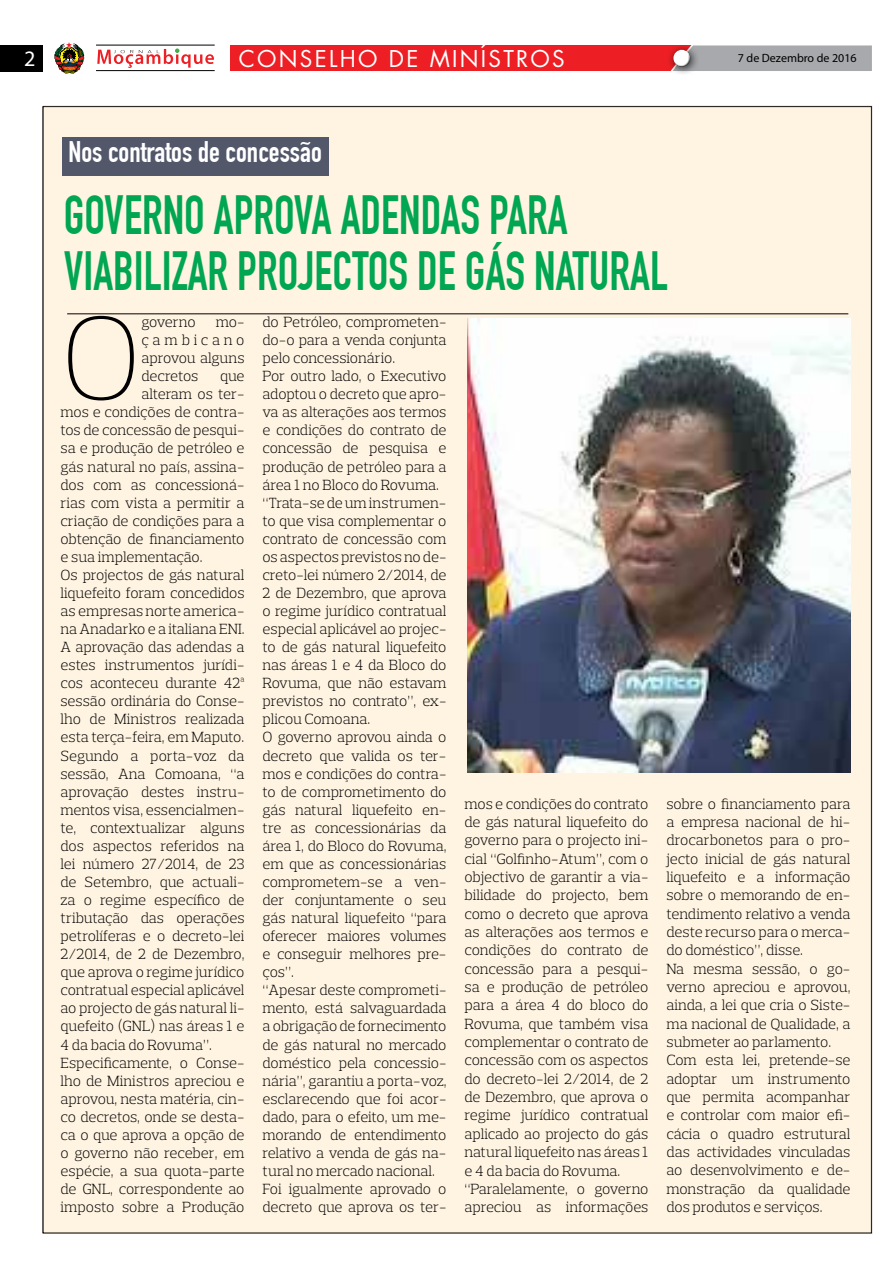
<style>
.page{position:relative;width:893px;height:1263px;background:#fff}
.page>*{position:absolute;margin:0;border:0;box-sizing:border-box;transform-origin:0 0}
.t1{font:200 120.9px "Prelo Slab";color:#000}
.t2{font:700 54px/55.7px "DIN Condensed";color:#00a651;scale:.9 1}
.t3{font:700 29.1px "DIN Condensed";color:#fff}
.t4{font:22.5px "Futura";letter-spacing:.1em;color:#fff}
.t5{font:22.2px "Myriad Pro";color:#fff}
.t6{font:300 15px/18px "Prelo Slab";letter-spacing:-.01em;color:#000}
.t7{font:300 15px "Prelo Slab";letter-spacing:-.03em;color:#000}
.t8{font:12px "Myriad Pro";color:#000}
</style>
<div class="page">
<div style="left:43px;top:106px;width:829px;height:1127px;background:#fff4e2"></div>
<div style="left:230px;top:45px;width:642px;height:26px;background:#ed1f24"></div>
<div style="left:699px;top:45px;width:173px;height:26px;background:#a7a9ac"></div>
<hr style="left:67px;top:314px;width:781px;height:1px;background:#000">
<div style="left:0;top:45px;width:43px;height:26px;background:#000"></div>
<div style="left:42px;top:31px;width:55px;height:55px;background:#fff"></div>
<svg style="left:54px;top:42px;width:30px;height:32px"></svg>
<div style="left:667px;top:44px;width:32px;height:32px;background:#000;opacity:.75"></div>
<div style="left:672px;top:49px;width:20px;height:14px;background:#fff;opacity:.75"></div>
<div style="left:672px;top:52px;width:20px;height:17px;background:#000;opacity:.75"></div>
<hr style="left:96px;top:70px;width:119px;height:1px;background:#000">
<hr style="left:96px;top:45px;width:119px;height:1px;background:#000">
<svg style="left:97px;top:48px;width:117px;height:20px"></svg>
<img style="left:467px;top:319px;width:383px;height:453px">
<div style="left:62px;top:137px;width:267px;height:39px;background:#52576a"></div>
<h3 class="t5" style="left:24px;top:45px;width:13px">2</h3>
<h3 class="t4" style="left:239px;top:43px;width:327px">CONSELHO DE MINÍSTROS</h3>
<h3 class="t3" style="left:68px;top:135px;width:255px">Nos contratos de concessão</h3>
<h2 class="t2" style="left:64px;top:188px;width:673px">GOVERNO APROVA ADENDAS PARA<br>VIABILIZAR PROJECTOS DE GÁS NATURAL</h2>
<p class="t8" style="left:738px;top:51px;width:120px">7 de Dezembro de 2016</p>
<h1 class="t1" style="left:61px;top:284px;width:82px">O</h1>
<p class="t7" style="left:142px;top:313px;width:56px">governo</p>
<p class="t6" style="left:142px;top:313px;width:104px;text-align:justify;text-indent:74px">mo&shy;çambicano aprovou alguns decretos</p>
<p class="t6" style="left:220px;top:367px;width:26px">que</p>
<p class="t6" style="left:142px;top:385px;width:104px">alteram os ter-</p>
<p class="t6" style="left:61px;top:403px;width:185px">mos e condições de contra-</p>
<p class="t6" style="left:61px;top:421px;width:185px">tos de concessão de pesqui-</p>
<p class="t6" style="left:61px;top:439px;width:185px">sa e produção de petróleo e</p>
<p class="t6" style="left:61px;top:457px;width:185px">gás natural no país, assina-</p>
<p class="t6" style="left:61px;top:475px;width:185px">dos com as concessioná-</p>
<p class="t6" style="left:61px;top:493px;width:185px">rias com vista a permitir a</p>
<p class="t6" style="left:61px;top:512px;width:185px">criação de condições para a</p>
<p class="t6" style="left:61px;top:530px;width:185px">obtenção de financiamento</p>
<p class="t6" style="left:61px;top:548px;width:143px">e sua implementação.</p>
<p class="t6" style="left:61px;top:566px;width:185px">Os projectos de gás natural</p>
<p class="t6" style="left:61px;top:584px;width:185px">liquefeito foram concedidos</p>
<p class="t6" style="left:61px;top:602px;width:185px">as empresas norte america-</p>
<p class="t6" style="left:61px;top:620px;width:185px">na Anadarko e a italiana ENI.</p>
<p class="t6" style="left:61px;top:638px;width:185px">A aprovação das adendas a</p>
<p class="t6" style="left:61px;top:656px;width:185px">estes instrumentos jurídi-</p>
<p class="t6" style="left:61px;top:674px;width:185px">cos aconteceu durante 42ª</p>
<p class="t6" style="left:61px;top:692px;width:185px">sessão ordinária do Conse-</p>
<p class="t6" style="left:61px;top:710px;width:185px">lho de Ministros realizada</p>
<p class="t6" style="left:61px;top:728px;width:185px">esta terça-feira, em Maputo.</p>
<p class="t6" style="left:61px;top:746px;width:185px">Segundo a porta-voz da</p>
<p class="t6" style="left:61px;top:764px;width:185px">sessão, Ana Comoana, “a</p>
<p class="t6" style="left:61px;top:782px;width:185px">aprovação destes instru-</p>
<p class="t6" style="left:61px;top:800px;width:185px">mentos visa, essencialmen-</p>
<p class="t6" style="left:61px;top:819px;width:185px">te, contextualizar alguns</p>
<p class="t6" style="left:61px;top:837px;width:185px">dos aspectos referidos na</p>
<p class="t6" style="left:61px;top:855px;width:185px">lei número 27/2014, de 23</p>
<p class="t6" style="left:61px;top:873px;width:185px">de Setembro, que actuali-</p>
<p class="t6" style="left:61px;top:891px;width:185px">za o regime específico de</p>
<p class="t6" style="left:61px;top:909px;width:185px">tributação das operações</p>
<p class="t6" style="left:61px;top:927px;width:185px">petrolíferas e o decreto-lei</p>
<p class="t6" style="left:61px;top:945px;width:185px">2/2014, de 2 de Dezembro,</p>
<p class="t6" style="left:61px;top:963px;width:185px">que aprova o regime jurídico</p>
<p class="t6" style="left:61px;top:981px;width:185px">contratual especial aplicável</p>
<p class="t6" style="left:61px;top:999px;width:185px">ao projecto de gás natural li-</p>
<p class="t6" style="left:61px;top:1017px;width:185px">quefeito (GNL) nas áreas 1 e</p>
<p class="t6" style="left:61px;top:1035px;width:153px">4 da bacia do Rovuma”.</p>
<p class="t6" style="left:61px;top:1053px;width:185px">Especificamente, o Conse-</p>
<p class="t6" style="left:61px;top:1071px;width:185px">lho de Ministros apreciou e</p>
<p class="t6" style="left:61px;top:1089px;width:185px">aprovou, nesta matéria, cin-</p>
<p class="t6" style="left:61px;top:1108px;width:185px">co decretos, onde se desta-</p>
<p class="t6" style="left:61px;top:1126px;width:185px">ca o que aprova a opção de</p>
<p class="t6" style="left:61px;top:1144px;width:185px">o governo não receber, em</p>
<p class="t6" style="left:61px;top:1162px;width:185px">espécie, a sua quota-parte</p>
<p class="t6" style="left:61px;top:1180px;width:185px">de GNL, correspondente ao</p>
<p class="t6" style="left:61px;top:1198px;width:185px">imposto sobre a Produção</p>
<p class="t6" style="left:263px;top:313px;width:185px">do Petróleo, comprometen&shy;do-o para a venda conjunta pelo concessionário.<br>Por outro lado, o Executivo adoptou o decreto que apro&shy;va as alterações aos termos e condições do contrato de concessão de pesquisa e produção de petróleo para a área 1 no Bloco do Rovuma. “Trata-se de um instrumen&shy;to que visa complementar o contrato de concessão com os aspectos previstos no de&shy;creto-lei número 2/2014, de<br>2 de Dezembro, que aprova o regime jurídico contratual especial aplicável ao projec&shy;to de gás natural liquefeito nas áreas 1 e 4 da Bloco do<br>Rovuma, que não estavam previstos no contrato”, ex&shy;plicou Comoana.<br>O governo aprovou ainda o decreto que valida os ter&shy;mos e condições do contra&shy;to de comprometimento do gás natural liquefeito en&shy;tre as concessionárias da área 1, do Bloco do Rovuma, em que as concessionárias comprometem-se a ven&shy;der conjuntamente o seu gás natural liquefeito “para oferecer maiores volumes e conseguir melhores pre&shy;ços”.<br>“Apesar deste comprometi&shy;mento, está salvaguardada a obrigação de fornecimento de gás natural no mercado doméstico pela concessio&shy;nária”, garantiu a porta-voz, esclarecendo que foi acor&shy;dado, para o efeito, um me&shy;morando de entendimento relativo a venda de gás na&shy;tural no mercado nacional.<br>Foi igualmente aprovado o decreto que aprova os ter-</p>
<p class="t6" style="left:464px;top:794px;width:185px">mos e condições do contrato de gás natural liquefeito do governo para o projecto ini&shy;cial “Golfinho-Atum”, com o objectivo de garantir a via&shy;bilidade do projecto, bem como o decreto que aprova as alterações aos termos e condições do contrato de concessão para a pesqui&shy;sa e produção de petróleo para a área 4 do bloco do<br>Rovuma, que também visa complementar o contrato de concessão com os aspectos do decreto-lei 2/2014, de 2 de Dezembro, que aprova o regime jurídico contratual aplicado ao projecto do gás natural liquefeito nas áreas 1 e 4 da bacia do Rovuma. “Paralelamente, o governo apreciou as informações</p>
<p class="t6" style="left:666px;top:794px;width:185px">sobre o financiamento para a empresa nacional de hi&shy;drocarbonetos para o pro&shy;jecto inicial de gás natural liquefeito e a informação sobre o memorando de en&shy;tendimento relativo a venda deste recurso para o merca&shy;do doméstico”, disse.<br>Na mesma sessão, o go&shy;verno apreciou e aprovou, ainda, a lei que cria o Siste&shy;ma nacional de Qualidade, a submeter ao parlamento.<br>Com esta lei, pretende-se adoptar um instrumento que permita acompanhar e controlar com maior efi&shy;cácia o quadro estrutural das actividades vinculadas ao desenvolvimento e de&shy;monstração da qualidade dos produtos e serviços.</p>
</div>
